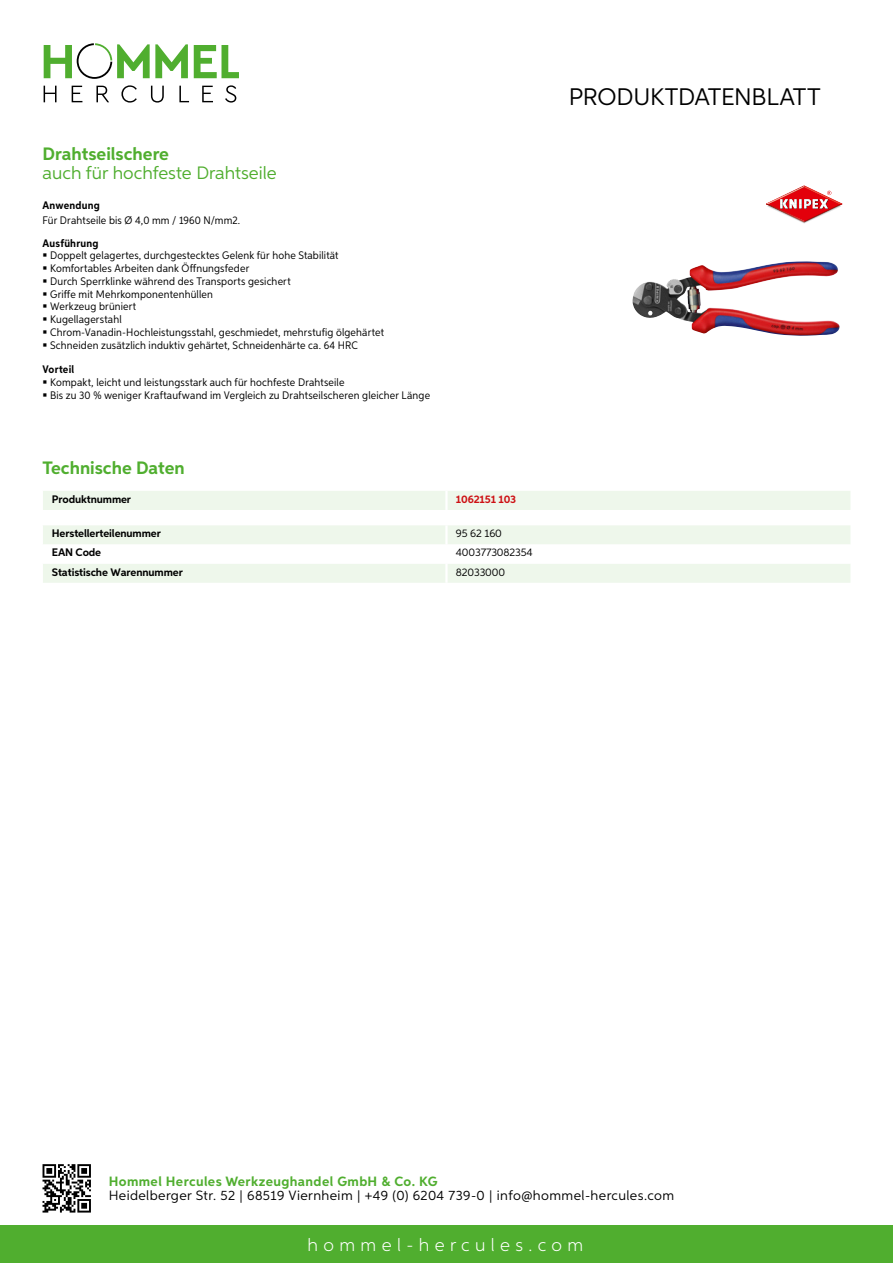
<style>
.page{position:relative;width:893px;height:1263px;background:#fff}
.page>*{position:absolute;margin:0;border:0;box-sizing:border-box;transform-origin:0 0}
.t1{font:24px "Aspira";letter-spacing:-.01em;color:#000}
.t2{font:700 18px "Aspira";color:#50ae2f}
.t3{font:18px "Aspira";color:#50ae2f}
.t4{font:300 18px "Aspira";letter-spacing:.3em;color:#fff}
.t5{font:13.5px "Aspira";letter-spacing:.03em;color:#000}
.t6{font:700 13.5px "Aspira";letter-spacing:.03em;color:#50ae2f}
.t7{font:10.95px/12.8px "Aspira Nar";letter-spacing:.015em;color:#000}
.t8{font:700 10.95px "Aspira";letter-spacing:-.01em;color:#000}
.t9{font:10.95px "Aspira";letter-spacing:-.01em;color:#000}
.t10{font:700 10.95px "Aspira Nar";letter-spacing:.02em;color:#000}
.t11{font:700 10.95px "Aspira";letter-spacing:-.01em;color:#cd1013}
</style>
<div class="page">
<div style="left:0;top:1226px;width:893px;height:37px;background:#50ae2f"></div>
<svg style="left:43px;top:1164px;width:48px;height:48px"></svg>
<svg style="left:194px;top:45px;width:45px;height:33px"></svg>
<svg style="left:44px;top:43px;width:144px;height:36px"></svg>
<svg style="left:44px;top:86px;width:13px;height:16px"></svg>
<svg style="left:72px;top:86px;width:10px;height:16px"></svg>
<svg style="left:96px;top:86px;width:13px;height:16px"></svg>
<svg style="left:121px;top:85px;width:16px;height:18px"></svg>
<svg style="left:151px;top:86px;width:13px;height:17px"></svg>
<svg style="left:179px;top:86px;width:10px;height:16px"></svg>
<svg style="left:202px;top:86px;width:11px;height:16px"></svg>
<svg style="left:225px;top:85px;width:11px;height:18px"></svg>
<div style="left:43px;top:491px;width:807px;height:19px;background:#eef7eb"></div>
<hr style="left:445px;top:491px;width:3px;height:19px;background:#fff">
<svg style="left:43px;top:525px;width:807px;height:58px"></svg>
<hr style="left:445px;top:564px;width:3px;height:19px;background:#fff">
<img style="left:632px;top:261px;width:208px;height:75px">
<svg style="left:766px;top:186px;width:76px;height:38px"></svg>
<h2 class="t2" style="left:43px;top:142px;width:128px">Drahtseilschere</h2>
<h2 class="t3" style="left:43px;top:162px;width:236px">auch für hochfeste Drahtseile</h2>
<p class="t10" style="left:43px;top:199px;width:59px">Anwendung</p>
<p class="t7" style="left:43px;top:214px;width:199px">Für Drahtseile bis Ø 4,0 mm / 1960 N/mm2.</p>
<p class="t10" style="left:43px;top:236px;width:58px">Ausführung</p>
<p class="t7" style="left:50px;top:249px;width:335px">Doppelt gelagertes, durchgestecktes Gelenk für hohe Stabilität Komfortables Arbeiten dank Öffnungsfeder<br>Durch Sperrklinke während des Transports gesichert<br>Griffe mit Mehrkomponentenhüllen<br>Werkzeug brüniert<br>Kugellagerstahl<br>Chrom-Vanadin-Hochleistungsstahl, geschmiedet, mehrstufig ölgehärtet Schneiden zusätzlich induktiv gehärtet, Schneidenhärte ca. 64 HRC</p>
<p class="t10" style="left:43px;top:363px;width:33px">Vorteil</p>
<p class="t7" style="left:50px;top:375px;width:381px">Kompakt, leicht und leistungsstark auch für hochfeste Drahtseile<br>Bis zu 30 % weniger Kraftaufwand im Vergleich zu Drahtseilscheren gleicher Länge</p>
<h2 class="t2" style="left:43px;top:457px;width:144px">Technische Daten</h2>
<p class="t8" style="left:52px;top:492px;width:81px">Produktnummer</p>
<p class="t11" style="left:456px;top:492px;width:62px">1062151 103</p>
<p class="t8" style="left:52px;top:527px;width:111px">Herstellerteilenummer</p>
<p class="t9" style="left:456px;top:527px;width:48px">95 62 160</p>
<p class="t8" style="left:52px;top:546px;width:51px">EAN Code</p>
<p class="t9" style="left:456px;top:546px;width:78px">4003773082354</p>
<p class="t8" style="left:52px;top:565px;width:132px">Statistische Warennummer</p>
<p class="t9" style="left:456px;top:565px;width:51px">82033000</p>
<h1 class="t1" style="left:569px;top:82px;width:253px">Produktdatenblatt</h1>
<p class="t6" style="left:109px;top:1172px;width:330px">Hommel Hercules Werkzeughandel GmbH &amp; Co. KG</p>
<p class="t5" style="left:109px;top:1187px;width:567px">Heidelberger Str. 52 | 68519 Viernheim | +49 (0) 6204 739-0 | info@hommel-hercules.com</p>
<h2 class="t4" style="left:307px;top:1234px;width:277px">hommel-hercules.com</h2>
</div>
